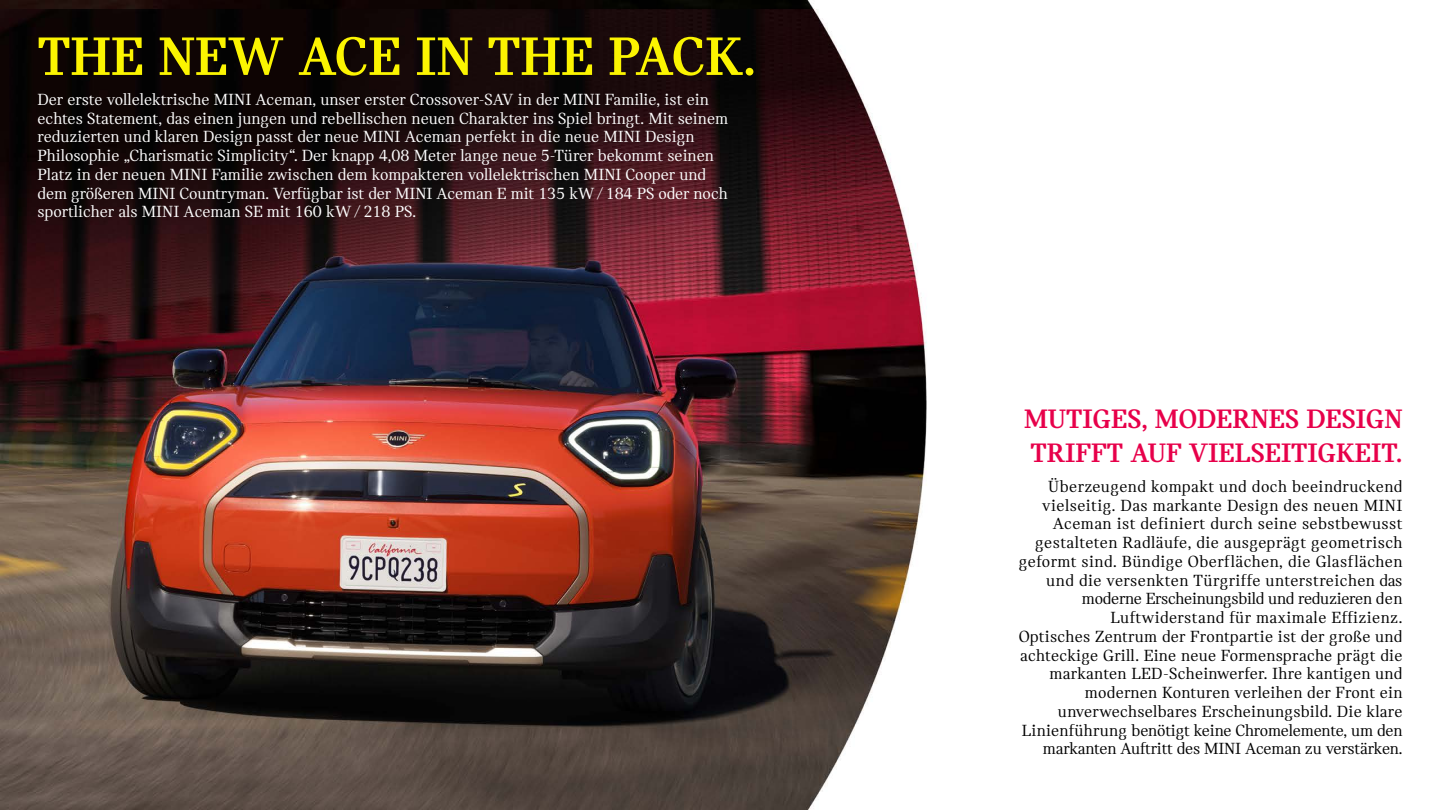
<style>
.page{position:relative;width:1440px;height:810px;background:#fff}
.page>*{position:absolute;margin:0;border:0;box-sizing:border-box;transform-origin:0 0}
.t1{font:700 57.75px "MINI Serif";color:#fbf401}
.t2{font:28.5px "MINI Serif Headline";color:#e7004a}
.t3{font:17.25px/18.8px "MINI Serif";letter-spacing:.015em;color:#000;text-align:right}
.t4{font:17.25px/18.8px "MINI Serif";color:#fff}
</style>
<div class="page">
<img style="left:0;top:0;width:927px;height:810px">
<p class="t1" style="left:38px;top:24px;width:720px">THE NEW ACE IN THE PACK.</p>
<p class="t4" style="left:38px;top:90px;width:692px">Der erste vollelektrische MINI Aceman, unser erster Crossover-SAV in der MINI Familie, ist ein echtes Statement, das einen jungen und rebellischen neuen Charakter ins Spiel bringt. Mit seinem reduzierten und klaren Design passt der neue MINI Aceman perfekt in die neue MINI Design Philosophie „Charismatic Simplicity“. Der knapp 4,08 Meter lange neue 5-Türer bekommt seinen Platz in der neuen MINI Familie zwischen dem kompakteren vollelektrischen MINI Cooper und dem größeren MINI Countryman. Verfügbar ist der MINI Aceman E mit 135 kW/184 PS oder noch sportlicher als MINI Aceman SE mit 160 kW/ 218 PS.</p>
<p class="t2" style="left:1024px;top:403px;width:380px">MUTIGES, MODERNES DESIGN</p>
<p class="t2" style="left:1031px;top:437px;width:373px">TRIFFT AUF VIELSEITIGKEIT.</p>
<p class="t3" style="left:1019px;top:477px;width:385px">Überzeugend kompakt und doch beeindruckend vielseitig. Das markante Design des neuen MINI Aceman ist definiert durch seine sebstbewusst gestalteten Radläufe, die ausgeprägt geometrisch geformt sind. Bündige Oberflächen, die Glasflächen und die versenkten Türgriffe unterstreichen das moderne Erscheinungsbild und reduzieren den Luftwiderstand für maximale Effizienz.</p>
<p class="t3" style="left:1019px;top:627px;width:385px">Optisches Zentrum der Frontpartie ist der große und achteckige Grill. Eine neue Formensprache prägt die markanten LED-Scheinwerfer. Ihre kantigen und modernen Konturen verleihen der Front ein unverwechselbares Erscheinungsbild. Die klare Linienführung benötigt keine Chromelemente, um den markanten Auftritt des MINI Aceman zu verstärken.</p>
</div>
